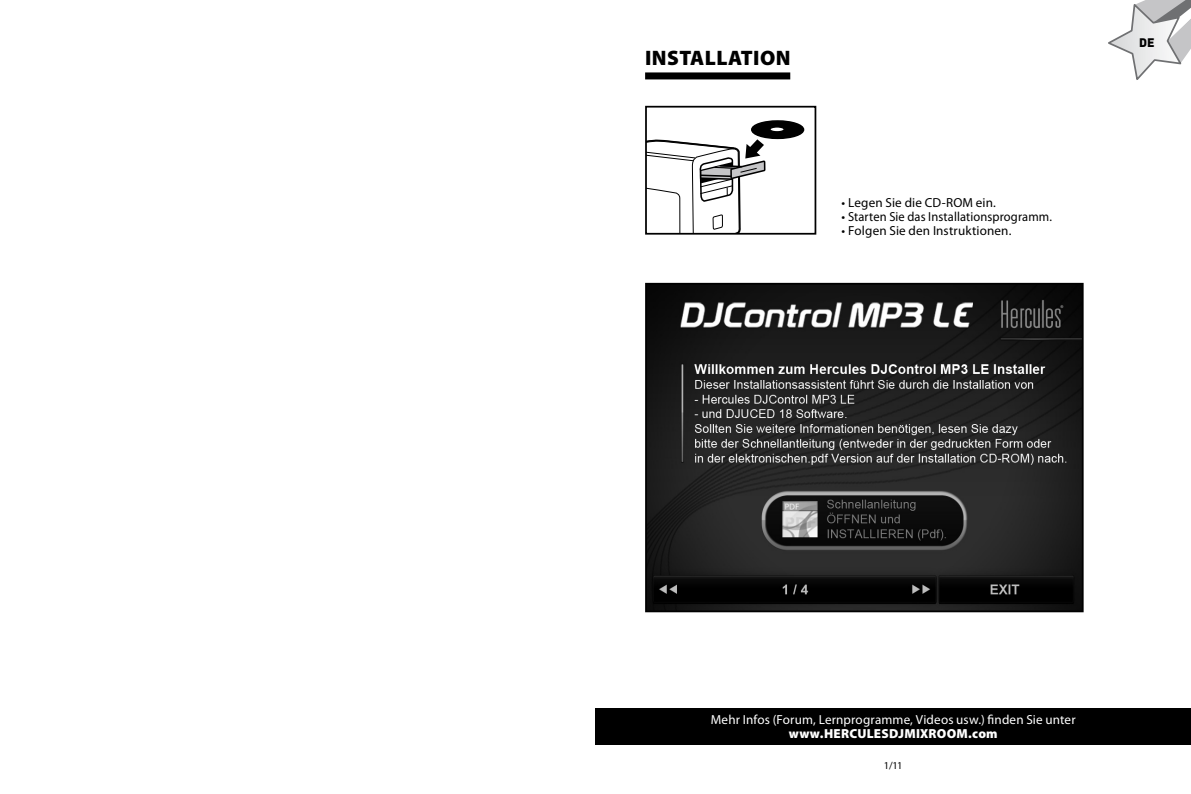
<style>
.page{position:relative;width:1191px;height:794px;background:#fff}
.page>*{position:absolute;margin:0;border:0;box-sizing:border-box;transform-origin:0 0}
.t1{font:900 21px "Myriad Pro";letter-spacing:.02em;color:#000}
.t2{font:13.12px "Myriad Pro";letter-spacing:.01em;color:#000}
.t3{font:13.12px "Myriad Pro";letter-spacing:.01em;color:#fff}
.t4{font:900 13.12px "Myriad Pro";letter-spacing:.015em;color:#fff}
.t5{font:900 12.25px "DIN";color:#000}
.t6{font:10.5px "Myriad Pro";color:#000}
</style>
<div class="page">
<svg style="left:1108px;top:0;width:83px;height:80px"></svg>
<img style="left:648px;top:286px;width:432px;height:323px">
<div style="left:645px;top:283px;width:438px;height:329px;border:2px solid #000"></div>
<div style="left:752px;top:121px;width:51px;height:17px;background:#000;border-radius:50%"></div>
<div style="left:751px;top:120px;width:53px;height:19px;border:2px solid #000;border-radius:50%"></div>
<svg style="left:770px;top:127px;width:14px;height:5px"></svg>
<div style="left:769px;top:126px;width:16px;height:6px;border:1px solid #000;border-radius:50%"></div>
<svg style="left:648px;top:121px;width:117px;height:111px"></svg>
<div style="left:645px;top:106px;width:171px;height:129px;border:2px solid #000"></div>
<div style="left:595px;top:708px;width:596px;height:36px;background:#000"></div>
<div style="left:645px;top:72px;width:145px;height:7px;background:#000"></div>
<h1 class="t1" style="left:645px;top:46px;width:147px">Installation</h1>
<p class="t2" style="left:841px;top:194px;width:156px">• Legen Sie die CD-ROM ein.</p>
<p class="t2" style="left:841px;top:208px;width:212px">• Starten Sie das Installationsprogramm.</p>
<p class="t2" style="left:841px;top:222px;width:171px">• Folgen Sie den Instruktionen.</p>
<p class="t5" style="left:1139px;top:34px;width:17px">DE</p>
<p class="t3" style="left:711px;top:711px;width:366px">Mehr Infos (Forum, Lernprogramme, Videos usw.) finden Sie unter</p>
<p class="t4" style="left:788px;top:726px;width:210px">www.HERCULESDJMIXROOM.com</p>
<p class="t6" style="left:884px;top:759px;width:20px">1/11</p>
</div>
